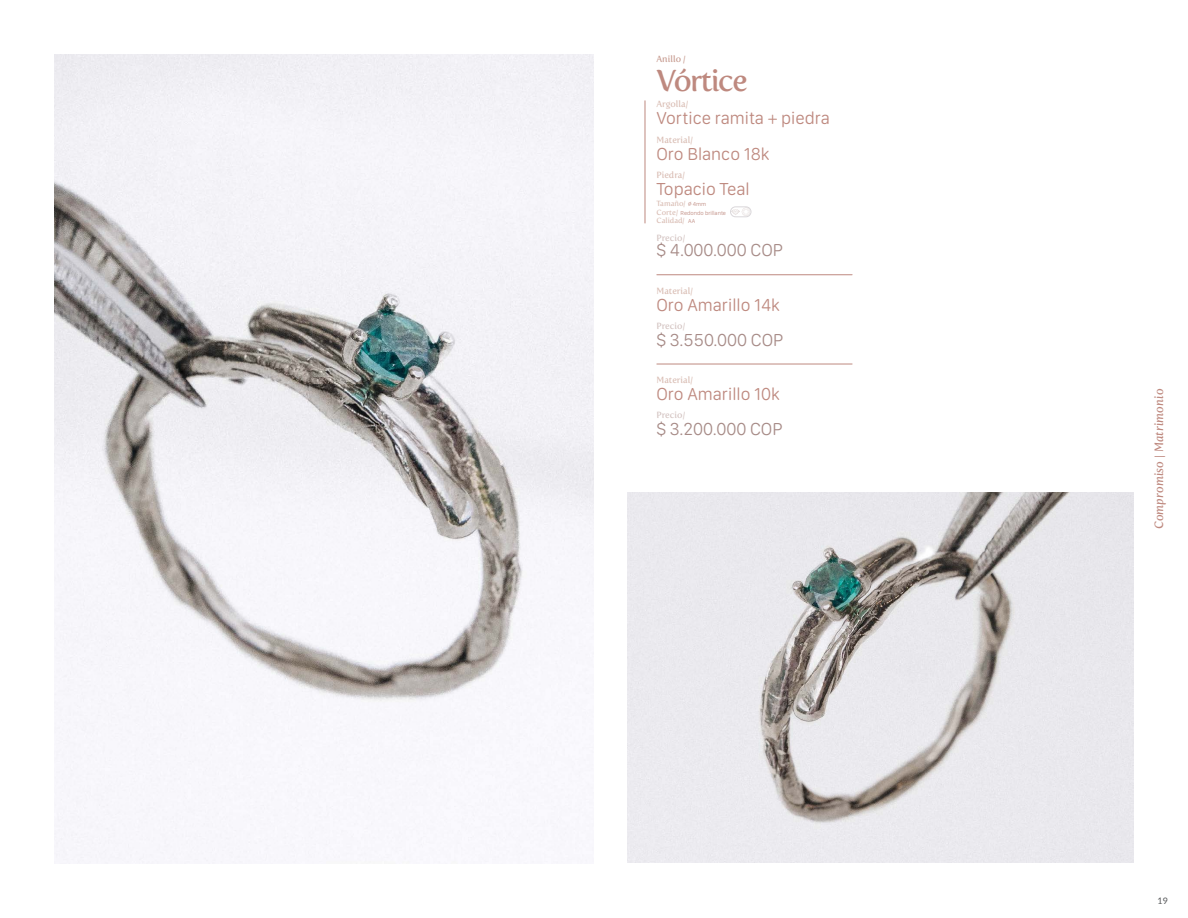
<style>
.page{position:relative;width:1188px;height:918px;background:#fff}
.page>*{position:absolute;margin:0;border:0;box-sizing:border-box;transform-origin:0 0}
.t1{font:30px "Fertigo Pro";letter-spacing:-.05em;color:#be897f}
.t2{font:300 18px "SF Compact Rounded";color:#be897f}
.t3{font:300 18px "SF Compact Rounded";color:#a78b87}
.t4{font:italic 12px "Fertigo Pro";color:#be897f}
.t5{font:9px "Fertigo Pro";color:#dabeb5}
.t6{font:9px "Fertigo Pro";color:#d4c4c2}
.t7{font:9px "Fertigo Pro";color:#c89d92}
.t8{font:9px "Lato";color:#57585a}
.t9{font:7.5px "Fertigo Pro";color:#dabeb5}
.t10{font:300 6px "SF Compact Rounded";color:#be897f}
.s1{font-family:"SF Pro Display";font-weight:500;font-size:6px;color:#be897f}
.s2{font-family:"SF Compact Rounded";font-weight:300;font-size:6px;color:#be897f}
.s3{font-family:"Fertigo Pro";font-weight:400;font-size:7.5px;color:#dabeb5}
</style>
<div class="page">
<img style="left:54px;top:54px;width:540px;height:810px">
<img style="left:628px;top:492px;width:506px;height:371px">
<hr style="left:645px;top:101px;width:1px;height:122px;background:#be897f">
<div style="left:730px;top:207px;width:21px;height:10px;border:1px solid #dad7da;border-radius:5px"></div>
<svg style="left:731px;top:208px;width:20px;height:8px"></svg>
<hr style="left:657px;top:364px;width:195px;height:1px;background:#be897f">
<hr style="left:657px;top:274px;width:195px;height:1px;background:#be897f">
<p class="t7" style="left:656px;top:54px;width:31px">Anillo /</p>
<h1 class="t1" style="left:656px;top:63px;width:93px">Vórtice</h1>
<p class="t5" style="left:656px;top:99px;width:33px">Argolla/</p>
<p class="t2" style="left:656px;top:108px;width:175px">Vortice ramita + piedra</p>
<p class="t5" style="left:656px;top:134px;width:38px">Material/</p>
<p class="t2" style="left:656px;top:143px;width:114px">Oro Blanco 18k</p>
<p class="t5" style="left:656px;top:170px;width:30px">Piedra/</p>
<p class="t2" style="left:656px;top:179px;width:95px">Topacio Teal</p>
<p class="t9" style="left:656px;top:199px;width:51px">Tamaño/ <span class="s1">⌀</span> <span class="s2">4mm</span></p>
<p class="t9" style="left:656px;top:216px;width:40px">Calidad/ <span class="s2">AA</span></p>
<p class="t10" style="left:656px;top:209px;width:71px"><span class="s3">Corte/</span> Redondo brillante</p>
<p class="t6" style="left:656px;top:232px;width:30px">Precio/</p>
<p class="t3" style="left:656px;top:239px;width:128px">$ 4.000.000 COP</p>
<p class="t5" style="left:656px;top:286px;width:38px">Material/</p>
<p class="t2" style="left:656px;top:295px;width:125px">Oro Amarillo 14k</p>
<p class="t3" style="left:656px;top:329px;width:128px">$ 3.550.000 COP</p>
<p class="t6" style="left:656px;top:321px;width:30px">Precio/</p>
<p class="t5" style="left:656px;top:375px;width:38px">Material/</p>
<p class="t2" style="left:656px;top:384px;width:125px">Oro Amarillo 10k</p>
<p class="t3" style="left:656px;top:418px;width:128px">$ 3.200.000 COP</p>
<p class="t6" style="left:656px;top:410px;width:30px">Precio/</p>
<p class="t4" style="left:1152px;top:529px;width:142px;rotate:-90deg">Compromiso | Matrimonio</p>
<p class="t8" style="left:1157px;top:894px;width:12px">19</p>
</div>
